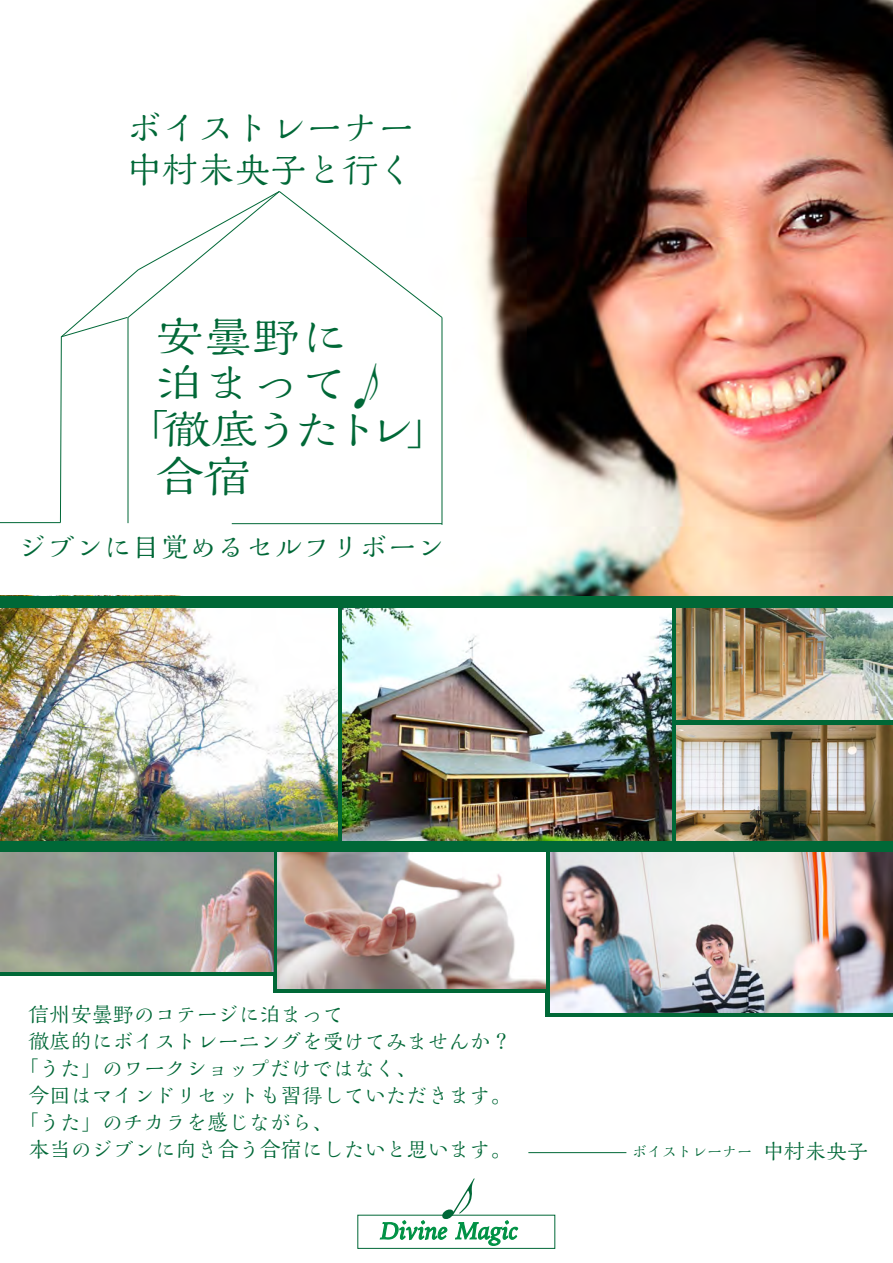
<style>
.page{position:relative;width:893px;height:1263px;background:#fff}
.page>*{position:absolute;margin:0;border:0;box-sizing:border-box;transform-origin:0 0}
.t1{font:41.85px "Kaimin So Std";color:#006837;scale:1.16 1}
.t2{font:36px/42px "Kaimin So Std";color:#006837}
.t3{font:27.45px "Kaimin So Std";color:#006837;scale:1.04 1}
.t4{font:21px "Kaimin So Std";color:#006837}
.t5{font:15px "Kaimin So Std";color:#006837}
.s1{font-size:21px}
</style>
<div class="page">
<img style="left:0;top:0;width:893px;height:596px">
<img style="left:676px;top:608px;width:217px;height:112px">
<img style="left:676px;top:724px;width:217px;height:117px">
<img style="left:342px;top:608px;width:330px;height:233px">
<img style="left:0;top:608px;width:338px;height:233px">
<div style="left:0;top:596px;width:893px;height:12px;background:#006837"></div>
<div style="left:0;top:841px;width:893px;height:12px;background:#006837"></div>
<hr style="left:442px;top:317px;width:1px;height:208px;background:#006837">
<hr style="left:232px;top:523px;width:210px;height:1px;background:#006837">
<hr style="left:0;top:522px;width:60px;height:1px;background:#006837">
<div style="left:546px;top:853px;width:347px;height:164px;background:linear-gradient(to right,#006837,#006837)"></div>
<div style="left:273px;top:853px;width:273px;height:140px;background:linear-gradient(to right,#056a3a,#006735)"></div>
<svg style="left:0;top:853px;width:278px;height:122px;background:#307753"></svg>
<img style="left:550px;top:853px;width:343px;height:159px">
<img style="left:278px;top:853px;width:268px;height:135px">
<img style="left:0;top:853px;width:273px;height:118px">
<hr style="left:528px;top:1152px;width:98px;height:1px;background:#006837">
<div style="left:357px;top:1215px;width:198px;height:34px;background:#fff;border:1px solid #006837"></div>
<svg style="left:379px;top:1178px;width:140px;height:71px"></svg>
<hr style="left:672px;top:602px;width:4px;height:245px;background:#006837">
<hr style="left:338px;top:602px;width:4px;height:245px;background:#006837">
<hr style="left:674px;top:720px;width:219px;height:4px;background:#006837">
<svg style="left:60px;top:190px;width:383px;height:333px"></svg>
<h2 class="t2" style="left:126px;top:105px;width:289px">ボイストレーナー中村未央子と行く</h2>
<h1 class="t1" style="left:155px;top:307px;width:168px">安曇野に</h1>
<h1 class="t1" style="left:155px;top:354px;width:168px">泊まって</h1>
<h1 class="t1" style="left:122px;top:401px;width:287px">「徹底うたトレ」</h1>
<h1 class="t1" style="left:155px;top:448px;width:85px">合宿</h1>
<h3 class="t3" style="left:18px;top:527px;width:412px">ジブンに目覚めるセルフリボーン</h3>
<p class="t4" style="left:29px;top:1000px;width:317px">信州安曇野のコテージに泊まって</p>
<p class="t4" style="left:29px;top:1027px;width:485px">徹底的にボイストレーニングを受けてみませんか？</p>
<p class="t4" style="left:18px;top:1054px;width:401px">「うた」のワークショップだけではなく、</p>
<p class="t4" style="left:29px;top:1081px;width:485px">今回はマインドリセットも習得していただきます。</p>
<p class="t4" style="left:18px;top:1108px;width:317px">「うた」のチカラを感じながら、</p>
<p class="t4" style="left:29px;top:1135px;width:485px">本当のジブンに向き合う合宿にしたいと思います。</p>
<p class="t5" style="left:632px;top:1141px;width:237px">ボイストレーナー <span class="s1">中村未央子</span></p>
</div>
